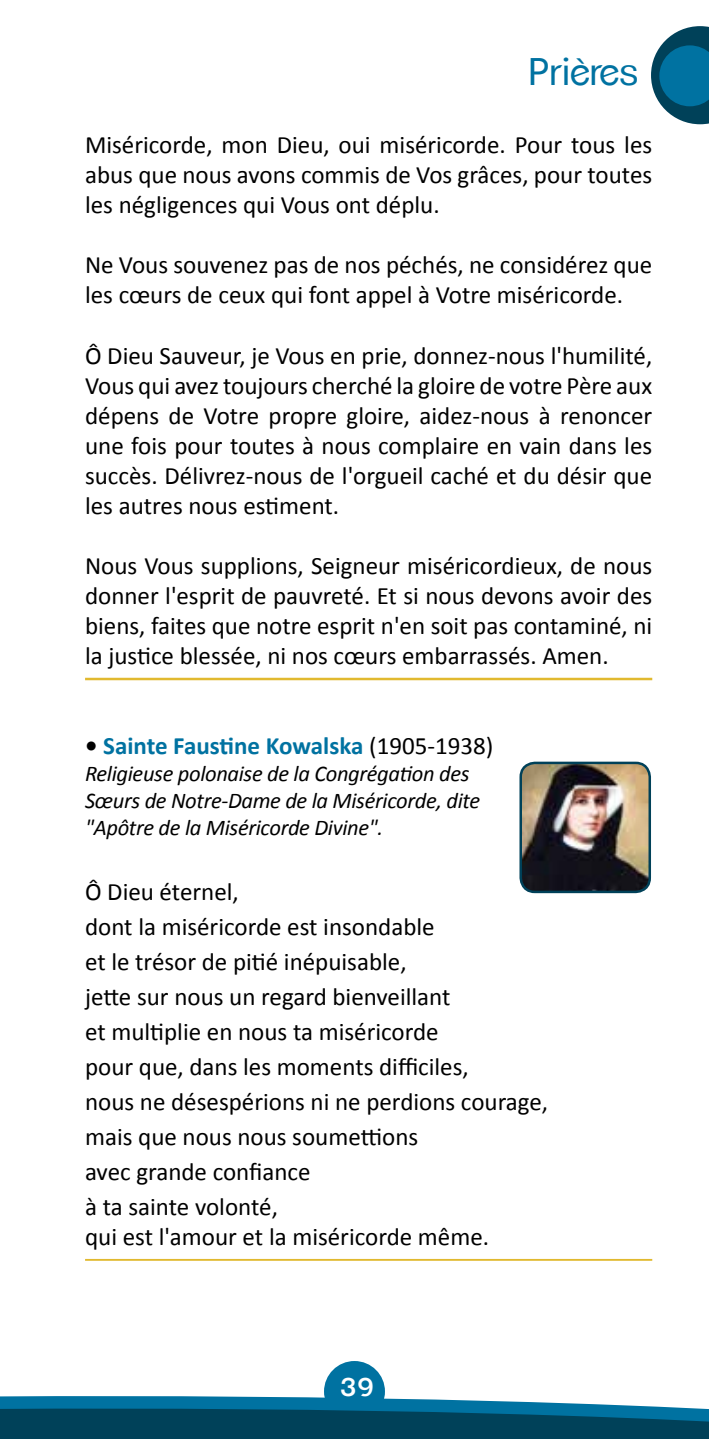
<style>
.page{position:relative;width:709px;height:1439px;background:#fff}
.page>*{position:absolute;margin:0;border:0;box-sizing:border-box;transform-origin:0 0}
.t1{font:37.5px "Clemente P Dag";color:#0072a1}
.t2{font:25px/30px "Calibri";color:#000;text-align:justify}
.t3{font:700 25px "Calibri";color:#0072a1}
.t4{font:600 25px "Clemente P Dak";color:#fff}
.t5{font:italic 22.5px/27px "Calibri";letter-spacing:-.015em;color:#000}
.s1{color:#000}
.s2{font-weight:400;color:#000}
</style>
<div class="page">
<div style="left:324px;top:1361px;width:61px;height:61px;background:#0072a1;border-radius:50%"></div>
<svg style="left:0;top:1382px;width:709px;height:57px"></svg>
<hr style="left:85px;top:678px;width:567px;height:2px;background:#e1b92f">
<hr style="left:85px;top:1259px;width:567px;height:1px;background:#e1b92f">
<svg style="left:651px;top:26px;width:58px;height:98px"></svg>
<img style="left:522px;top:764px;width:127px;height:128px">
<div style="left:519px;top:761px;width:132px;height:132px;border:2px solid #004159;border-radius:14px"></div>
<h1 class="t1" style="left:529px;top:49px;width:111px">Prières</h1>
<p class="t2" style="left:85px;top:130px;width:568px">Miséricorde, mon Dieu, oui miséricorde. Pour tous les abus que nous avons commis de Vos grâces, pour toutes les négligences qui Vous ont déplu.</p>
<p class="t2" style="left:85px;top:250px;width:568px">Ne Vous souvenez pas de nos péchés, ne considérez que les cœurs de ceux qui font appel à Votre miséricorde.</p>
<p class="t2" style="left:85px;top:340px;width:568px">Ô Dieu Sauveur, je Vous en prie, donnez-nous l'humilité, Vous qui avez toujours cherché la gloire de votre Père aux dépens de Votre propre gloire, aidez-nous à renoncer une fois pour toutes à nous complaire en vain dans les succès. Délivrez-nous de l'orgueil caché et du désir que les autres nous estiment.</p>
<p class="t2" style="left:85px;top:550px;width:568px">Nous Vous supplions, Seigneur miséricordieux, de nous donner l'esprit de pauvreté. Et si nous devons avoir des biens, faites que notre esprit n'en soit pas contaminé, ni la justice blessée, ni nos cœurs embarrassés. Amen.</p>
<p class="t3" style="left:85px;top:729px;width:410px"><span class="s1">•</span> Sainte Faustine Kowalska <span class="s2">(1905-1938)</span></p>
<p class="t5" style="left:85px;top:759px;width:396px">Religieuse polonaise de la Congrégation des<br>Sœurs de Notre-Dame de la Miséricorde, dite "Apôtre de la Miséricorde Divine".</p>
<p class="t2" style="left:85px;top:874px;width:464px;line-height:35px;text-align:left">Ô Dieu éternel,<br>dont la miséricorde est insondable<br>et le trésor de pitié inépuisable,<br>jette sur nous un regard bienveillant<br>et multiplie en nous ta miséricorde<br>pour que, dans les moments difficiles,<br>nous ne désespérions ni ne perdions courage, mais que nous nous soumettions<br>avec grande confiance<br>à ta sainte volonté,</p>
<p class="t2" style="left:85px;top:1221px;width:405px">qui est l'amour et la miséricorde même.</p>
<p class="t4" style="left:340px;top:1371px;width:36px">39</p>
</div>
